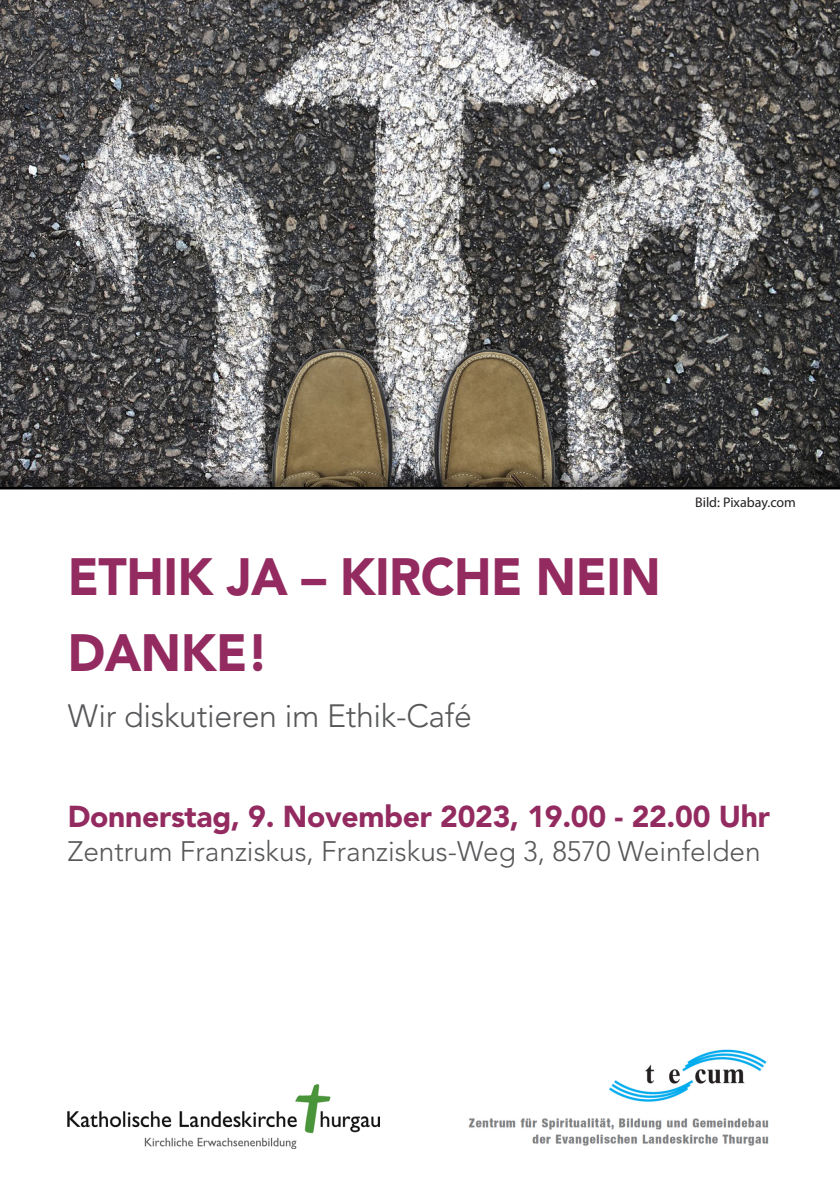
<style>
.page{position:relative;width:840px;height:1191px;background:#fff}
.page>*{position:absolute;margin:0;border:0;box-sizing:border-box;transform-origin:0 0}
.t1{font:900 52px/76px "Avenir LT Std";letter-spacing:-.01em;color:#932b60;scale:.95 1}
.t2{font:300 32px "Avenir LT Std";letter-spacing:-.01em;color:#57585a}
.t3{font:900 30px "Avenir LT Std";letter-spacing:-.01em;color:#932b60}
.Text{font:300 28px "Avenir LT Std";color:#57585a}
.t4{font:14px "Myriad Pro";color:#231f20}
</style>
<div class="page">
<div style="left:0;top:0;width:839px;height:493px;background:#231f20;opacity:.5"></div>
<img style="left:68px;top:1084px;width:311px;height:64px">
<img style="left:468px;top:1049px;width:301px;height:96px">
<p class="t1" style="left:68px;top:539px;width:625px">ETHIK JA – KIRCHE NEIN<br>DANKE!</p>
<p class="t2" style="left:68px;top:697px;width:405px">Wir diskutieren im Ethik-Café</p>
<p class="t4" style="left:694px;top:493px;width:102px">Bild: Pixabay.com</p>
<p class="t3" style="left:68px;top:798px;width:703px">Donnerstag, 9. November 2023, 19.00 - 22.00 Uhr</p>
<p class="Text" style="left:68px;top:834px;width:694px">Zentrum Franziskus, Franziskus-Weg 3, 8570 Weinfelden</p>
</div>
